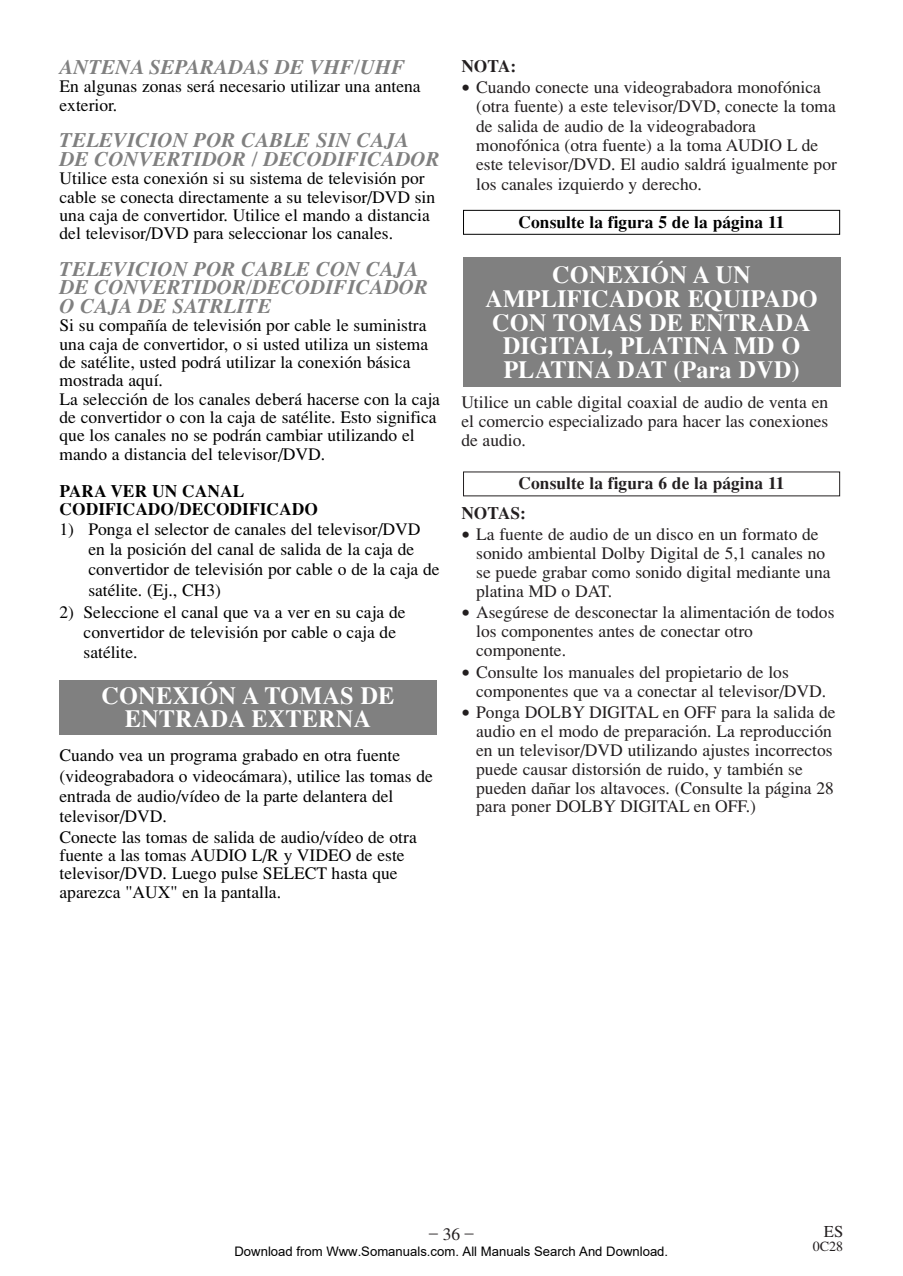
<style>
.page{position:relative;width:903px;height:1276px;background:#fff}
.page>*{position:absolute;margin:0;border:0;box-sizing:border-box;transform-origin:0 0}
.t1{font:700 24.5px/23.6px "Times";color:#fff;text-align:center}
.t2{font:italic 700 21px/18.4px "Times";color:#808080}
.t3{font:17.5px/18.4px "Times";color:#000}
.t4{font:17.5px/18.9px "Times";color:#231f20}
.t5{font:700 17.5px/18.4px "Times";color:#000}
.t6{font:700 17.5px "Times";color:#231f20}
.t7{font:16.62px "Times";color:#231f20}
.t8{font:14px "Times";color:#231f20}
.t9{font:13.12px "Arial";color:#000}
.s1{font-size:24.5px}
</style>
<div class="page">
<div style="left:463px;top:258px;width:377px;height:129px;background:#808080"></div>
<div style="left:463px;top:210px;width:377px;height:25px;border:1px solid #000"></div>
<div style="left:60px;top:680px;width:377px;height:54px;background:#808080"></div>
<p class="t2" style="left:60px;top:60px;width:347px">ANTENA SEPARADAS DE VHF/UHF</p>
<p class="t3" style="left:60px;top:79px;width:363px">En algunas zonas será necesario utilizar una antena exterior.</p>
<p class="t2" style="left:60px;top:133px;width:382px">TELEVICION POR CABLE SIN CAJA<br>DE CONVERTIDOR / DECODIFICADOR</p>
<p class="t3" style="left:60px;top:171px;width:377px">Utilice esta conexión si su sistema de televisión por cable se conecta directamente a su televisor/DVD sin una caja de convertidor. Utilice el mando a distancia del televisor/DVD para seleccionar los canales.</p>
<p class="t2" style="left:60px;top:262px;width:370px">TELEVICION POR CABLE CON CAJA<br>DE CONVERTIDOR/DECODIFICADOR<br>O CAJA DE SATRLITE</p>
<p class="t3" style="left:60px;top:318px;width:382px">Si su compañía de televisión por cable le suministra una caja de convertidor, o si usted utiliza un sistema de satélite, usted podrá utilizar la conexión básica mostrada aquí.<br>La selección de los canales deberá hacerse con la caja de convertidor o con la caja de satélite. Esto significa que los canales no se podrán cambiar utilizando el mando a distancia del televisor/DVD.</p>
<p class="t5" style="left:60px;top:483px;width:260px">PARA VER UN CANAL<br>CODIFICADO/DECODIFICADO</p>
<p class="t3" style="left:88px;top:521px;width:353px;line-height:20.1px;text-indent:-29px">1) Ponga el selector de canales del televisor/DVD en la posición del canal de salida de la caja de convertidor de televisión por cable o de la caja de satélite. (Ej., CH3)</p>
<p class="t3" style="left:84px;top:604px;width:324px;line-height:20.1px;text-indent:-24px">2) Seleccione el canal que va a ver en su caja de convertidor de televisión por cable o caja de satélite.</p>
<h1 class="t1" style="left:102px;top:686px;width:294px">CONEXIÓN A TOMAS DE<br>ENTRADA EXTERNA</h1>
<p class="t3" style="left:60px;top:747px;width:375px;line-height:20.3px">Cuando vea un programa grabado en otra fuente (videograbadora o videocámara), utilice las tomas de entrada de audio/vídeo de la parte delantera del televisor/DVD.<br>Conecte las tomas de salida de audio/vídeo de otra</p>
<p class="t3" style="left:60px;top:848px;width:347px">fuente a las tomas AUDIO L/R y VIDEO de este televisor/DVD. Luego pulse SELECT hasta que aparezca "AUX" en la pantalla.</p>
<p class="t6" style="left:461px;top:59px;width:57px">NOTA:</p>
<p class="t4" style="left:476px;top:79px;width:362px;text-indent:-15px"><span class="s1">•</span> Cuando conecte una videograbadora monofónica (otra fuente) a este televisor/DVD, conecte la toma de salida de audio de la videograbadora monofónica (otra fuente) a la toma AUDIO L de este televisor/DVD. El audio saldrá igualmente por los canales izquierdo y derecho.</p>
<p class="t5" style="left:519px;top:214px;width:268px">Consulte la figura 5 de la página 11</p>
<h1 class="t1" style="left:485px;top:266px;width:334px">CONEXIÓN A UN<br>AMPLIFICADOR EQUIPADO<br>CON TOMAS DE ENTRADA<br>DIGITAL, PLATINA MD O<br>PLATINA DAT (Para DVD)</h1>
<p class="t4" style="left:461px;top:395px;width:368px;text-align:justify">Utilice un cable digital coaxial de audio de venta en el comercio especializado para hacer las conexiones de audio.</p>
<p class="t6" style="left:519px;top:477px;width:268px">Consulte la figura 6 de la página 11</p>
<p class="t6" style="left:461px;top:507px;width:66px">NOTAS:</p>
<p class="t4" style="left:476px;top:527px;width:356px;text-indent:-15px"><span class="s1">•</span> La fuente de audio de un disco en un formato de sonido ambiental Dolby Digital de 5,1 canales no se puede grabar como sonido digital mediante una platina MD o DAT.</p>
<p class="t4" style="left:476px;top:605px;width:360px;text-indent:-15px"><span class="s1">•</span> Asegúrese de desconectar la alimentación de todos los componentes antes de conectar otro componente.</p>
<p class="t4" style="left:476px;top:664px;width:352px;text-indent:-15px"><span class="s1">•</span> Consulte los manuales del propietario de los componentes que va a conectar al televisor/DVD.</p>
<p class="t4" style="left:476px;top:704px;width:361px;text-indent:-15px"><span class="s1">•</span> Ponga DOLBY DIGITAL en OFF para la salida de audio en el modo de preparación. La reproducción en un televisor/DVD utilizando ajustes incorrectos puede causar distorsión de ruido, y también se pueden dañar los altavoces. (Consulte la página 28 para poner DOLBY DIGITAL en OFF.)</p>
<p class="t4" style="left:429px;top:1225px;width:46px">–36–</p>
<p class="t7" style="left:824px;top:1225px;width:21px">ES</p>
<p class="t8" style="left:813px;top:1241px;width:32px">0C28</p>
<p class="t9" style="left:234px;top:1244px;width:435px">Download from Www.Somanuals.com. All Manuals Search And Download.</p>
</div>
